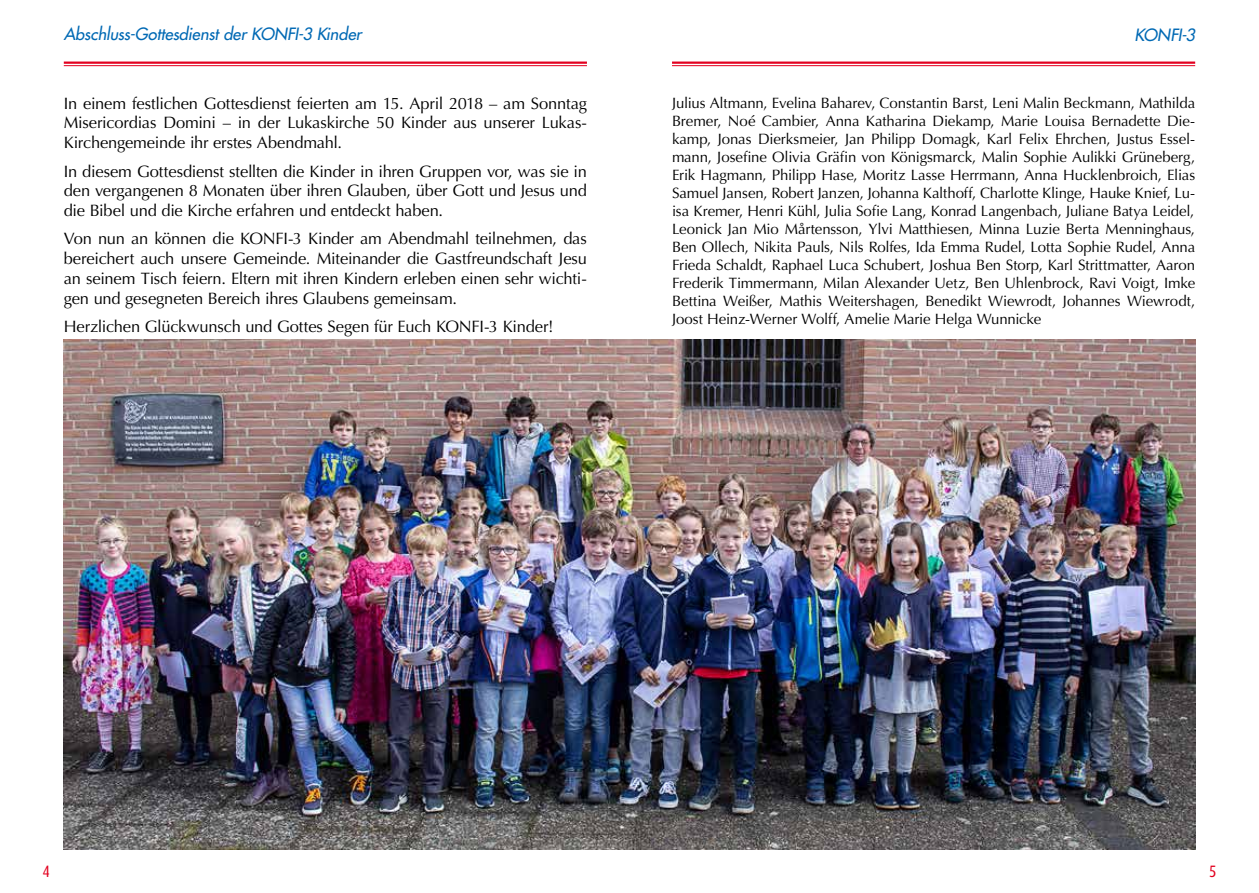
<style>
.page{position:relative;width:1259px;height:893px;background:#fff}
.page>*{position:absolute;margin:0;border:0;box-sizing:border-box;transform-origin:0 0}
.t1{font:16.5px/19.8px "Optima";letter-spacing:-.01em;color:#000;text-align:justify}
.t2{font:italic 16.5px "Futura LT";letter-spacing:-.005em;color:#0069b4}
.t3{font:16.5px "Dax Condensed";color:#e3001f}
.t4{font:15px/18px "Optima";letter-spacing:-.01em;color:#000;text-align:justify}
</style>
<div class="page">
<hr style="left:64px;top:62px;width:523px;height:2px;background:#e3001f">
<hr style="left:64px;top:65px;width:523px;height:1px;background:#e3001f">
<hr style="left:672px;top:62px;width:523px;height:2px;background:#e3001f">
<hr style="left:672px;top:65px;width:523px;height:1px;background:#e3001f">
<img style="left:64px;top:339px;width:1131px;height:510px">
<p class="t2" style="left:64px;top:24px;width:299px">Abschluss-Gottesdienst der KONFI-3 Kinder</p>
<p class="t1" style="left:64px;top:93px;width:524px">In einem festlichen Gottesdienst feierten am 15. April 2018 – am Sonntag Misericordias Domini – in der Lukaskirche 50 Kinder aus unserer Lukas-Kirchengemeinde ihr erstes Abendmahl.</p>
<p class="t1" style="left:64px;top:161px;width:524px">In diesem Gottesdienst stellten die Kinder in ihren Gruppen vor, was sie in den vergangenen 8 Monaten über ihren Glauben, über Gott und Jesus und die Bibel und die Kirche erfahren und entdeckt haben.</p>
<p class="t1" style="left:64px;top:229px;width:525px">Von nun an können die KONFI-3 Kinder am Abendmahl teilnehmen, das bereichert auch unsere Gemeinde. Miteinander die Gastfreundschaft Jesu an seinem Tisch feiern. Eltern mit ihren Kindern erleben einen sehr wichti&shy;gen und gesegneten Bereich ihres Glaubens gemeinsam.</p>
<p class="t1" style="left:64px;top:317px;width:491px">Herzlichen Glückwunsch und Gottes Segen für Euch KONFI-3 Kinder!</p>
<p class="t2" style="left:1134px;top:24px;width:62px">KONFI-3</p>
<p class="t4" style="left:672px;top:94px;width:525px">Julius Altmann, Evelina Baharev, Constantin Barst, Leni Malin Beckmann, Mathilda Bremer, Noé Cambier, Anna Katharina Diekamp, Marie Louisa Bernadette Die&shy;kamp, Jonas Dierksmeier, Jan Philipp Domagk, Karl Felix Ehrchen, Justus Essel&shy;mann, Josefine Olivia Gräfin von Königsmarck, Malin Sophie Aulikki Grüneberg, Erik Hagmann, Philipp Hase, Moritz Lasse Herrmann, Anna Hucklenbroich, Elias Samuel Jansen, Robert Janzen, Johanna Kalthoff, Charlotte Klinge, Hauke Knief, Lu&shy;isa Kremer, Henri Kühl, Julia Sofie Lang, Konrad Langenbach, Juliane Batya Leidel, Leonick Jan Mio Mårtensson, Ylvi Matthiesen, Minna Luzie Berta Menninghaus, Ben Ollech, Nikita Pauls, Nils Rolfes, Ida Emma Rudel, Lotta Sophie Rudel, Anna Frieda Schaldt, Raphael Luca Schubert, Joshua Ben Storp, Karl Strittmatter, Aaron Frederik Timmermann, Milan Alexander Uetz, Ben Uhlenbrock, Ravi Voigt, Imke Bettina Weißer, Mathis Weitershagen, Benedikt Wiewrodt, Johannes Wiewrodt, Joost Heinz-Werner Wolff, Amelie Marie Helga Wunnicke</p>
<p class="t3" style="left:43px;top:862px;width:9px">4</p>
<p class="t3" style="left:1209px;top:862px;width:9px">5</p>
</div>
